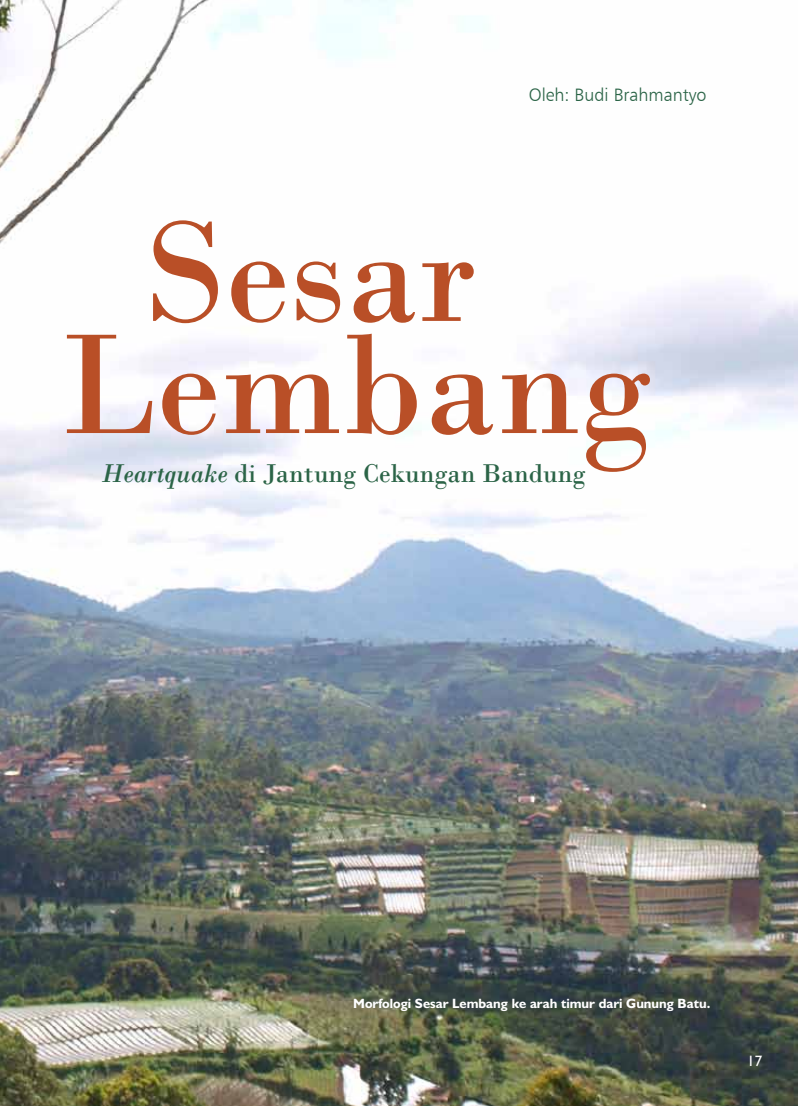
<style>
.page{position:relative;width:798px;height:1106px;background:#fff}
.page>*{position:absolute;margin:0;border:0;box-sizing:border-box;transform-origin:0 0}
.t1{font:150px "Bodoni";color:#b94f27}
.t2{font:27px "Bodoni";color:#2b6447}
.t3{font:18px "Humanist 777 BT Light B";color:#2b6447}
.t4{font:15px "Gill Sans";color:#fff}
.t5{font:700 13.5px "Humanist 521 BT";color:#fff}
.s1{font-style:italic}
</style>
<div class="page">
<img style="left:0;top:0;width:797px;height:1106px">
<h1 class="t1" style="left:144px;top:183px;width:333px">Sesar</h1>
<h3 class="t3" style="left:528px;top:84px;width:179px">Oleh: Budi Brahmantyo</h3>
<h1 class="t1" style="left:60px;top:295px;width:594px">Lembang</h1>
<h2 class="t2" style="left:102px;top:457px;width:485px"><span class="s1">Heartquake</span> di Jantung Cekungan Bandung</h2>
<p class="t5" style="left:353px;top:994px;width:358px">Morfologi Sesar Lembang ke arah timur dari Gunung Batu.</p>
<p class="t4" style="left:747px;top:1052px;width:16px">17</p>
</div>
